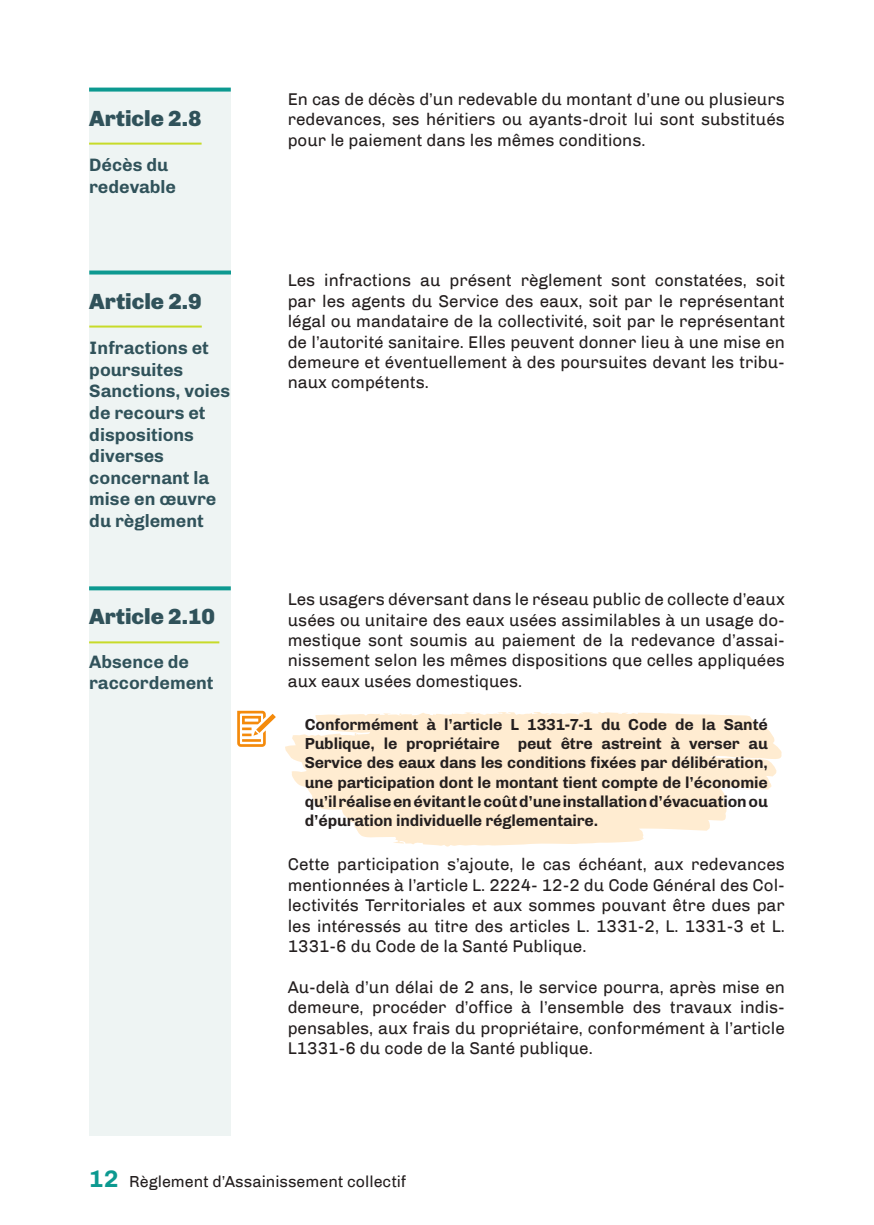
<style>
.page{position:relative;width:874px;height:1225px;background:#fff}
.page>*{position:absolute;margin:0;border:0;box-sizing:border-box;transform-origin:0 0}
.t1{font:900 22px "Chivo";color:#30525a}
.t2{font:700 18px/21.6px "Chivo";color:#30525a}
.t3{font:17px/20.4px "Chivo";color:#241f1f;text-align:justify}
.t4{font:700 16px/19.2px "Chivo";letter-spacing:-.01em;color:#241f1f;text-align:justify}
.t5{font:16px "Chivo";color:#241f1f}
.s1{font-weight:700;font-size:24px;color:#0c9990}
</style>
<div class="page">
<div style="left:89px;top:89px;width:142px;height:1047px;background:#eef4f3"></div>
<svg style="left:285px;top:712px;width:496px;height:135px;fill:#ffecd1"></svg>
<svg style="left:89px;top:88px;width:142px;height:4px"></svg>
<hr style="left:89px;top:143px;width:112px;height:2px;background:#c7db28">
<svg style="left:89px;top:270px;width:142px;height:4px"></svg>
<hr style="left:89px;top:325px;width:113px;height:2px;background:#c7db28">
<svg style="left:89px;top:586px;width:142px;height:4px"></svg>
<hr style="left:89px;top:641px;width:130px;height:2px;background:#c7db28">
<svg style="left:237px;top:711px;width:39px;height:36px"></svg>
<p class="t1" style="left:89px;top:105px;width:114px">Article 2.8</p>
<p class="t2" style="left:89px;top:154px;width:88px">Décès du redevable</p>
<p class="t1" style="left:89px;top:288px;width:114px">Article 2.9</p>
<p class="t2" style="left:89px;top:337px;width:142px">Infractions et poursuites<br>Sanctions, voies de recours et dispositions diverses concernant la mise en œuvre du règlement</p>
<p class="t1" style="left:89px;top:604px;width:127px">Article 2.10</p>
<p class="t2" style="left:89px;top:650px;width:126px">Absence de raccordement</p>
<p class="t3" style="left:287px;top:89px;width:498px">En cas de décès d’un redevable du montant d’une ou plusieurs redevances, ses héritiers ou ayants-droit lui sont substitués pour le paiement dans les mêmes conditions.</p>
<p class="t3" style="left:287px;top:270px;width:498px">Les infractions au présent règlement sont constatées, soit par les agents du Service des eaux, soit par le représentant légal ou mandataire de la collectivité, soit par le représentant de l’autorité sanitaire. Elles peuvent donner lieu à une mise en demeure et éventuellement à des poursuites devant les tribu&shy;naux compétents.</p>
<p class="t3" style="left:287px;top:589px;width:498px">Les usagers déversant dans le réseau public de collecte d’eaux usées ou unitaire des eaux usées assimilables à un usage do&shy;mestique sont soumis au paiement de la redevance d’assai&shy;nissement selon les mêmes dispositions que celles appliquées aux eaux usées domestiques.</p>
<p class="t4" style="left:304px;top:715px;width:464px">Conformément à l’article L 1331-7-1 du Code de la Santé Publique, le propriétaire peut être astreint à verser au Service des eaux dans les conditions fixées par délibération, une participation dont le montant tient compte de l’économie qu’il réalise en évitant le coût d’une installation d’évacuation ou d’épuration individuelle réglementaire.</p>
<p class="t3" style="left:287px;top:854px;width:498px">Cette participation s’ajoute, le cas échéant, aux redevances mentionnées à l’article L. 2224- 12-2 du Code Général des Col&shy;lectivités Territoriales et aux sommes pouvant être dues par les intéressés au titre des articles L. 1331-2, L. 1331-3 et L.<br>1331-6 du Code de la Santé Publique.</p>
<p class="t3" style="left:287px;top:977px;width:498px">Au-delà d’un délai de 2 ans, le service pourra, après mise en demeure, procéder d’office à l’ensemble des travaux indis&shy;pensables, aux frais du propriétaire, conformément à l’article L1331-6 du code de la Santé publique.</p>
<p class="t5" style="left:89px;top:1172px;width:318px"><span class="s1">12</span> Règlement d’Assainissement collectif</p>
</div>
